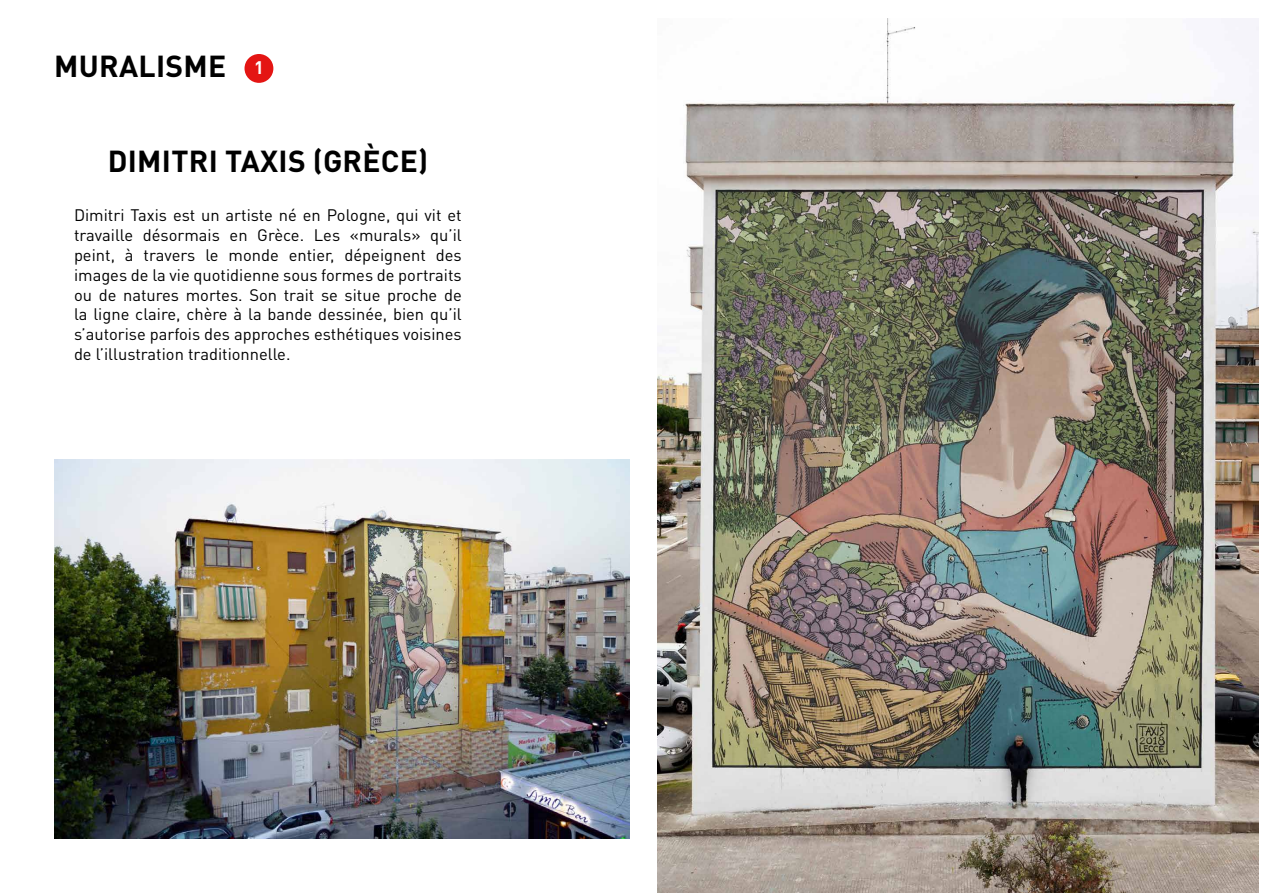
<style>
.page{position:relative;width:1263px;height:893px;background:#fff}
.page>*{position:absolute;margin:0;border:0;box-sizing:border-box;transform-origin:0 0}
.t1{font:700 30px "DIN Pro";letter-spacing:.01em;color:#000}
.t2{font:700 18px "DIN Pro";color:#fff}
.t3{font:16.5px/19.8px "DIN Pro";color:#000;text-align:justify}
</style>
<div class="page">
<img style="left:54px;top:459px;width:575px;height:380px">
<img style="left:657px;top:18px;width:601px;height:875px">
<div style="left:244px;top:54px;width:29px;height:29px;background:#e41513;border-radius:50%"></div>
<h1 class="t1" style="left:54px;top:46px;width:174px">MURALISME</h1>
<p class="t2" style="left:254px;top:55px;width:11px">1</p>
<h1 class="t1" style="left:108px;top:141px;width:322px">DIMITRI TAXIS (GRÈCE)</h1>
<p class="t3" style="left:74px;top:205px;width:389px">Dimitri Taxis est un artiste né en Pologne, qui vit et travaille désormais en Grèce. Les «murals» qu’il peint, à travers le monde entier, dépeignent des images de la vie quotidienne sous formes de portraits ou de natures mortes. Son trait se situe proche de la ligne claire, chère à la bande dessinée, bien qu’il s’autorise parfois des approches esthétiques voisines de l’illustration traditionnelle.</p>
</div>
